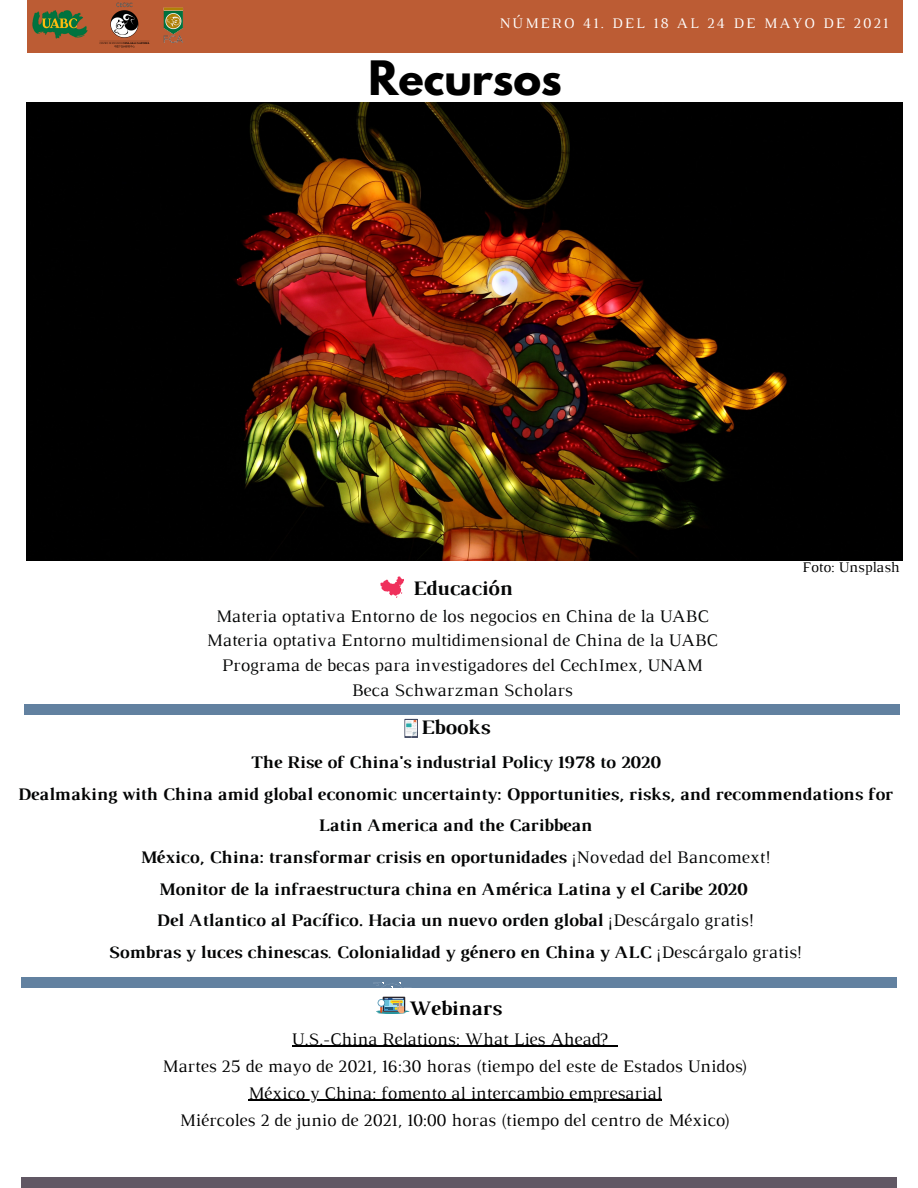
<style>
.page{position:relative;width:918px;height:1188px;background:#fff}
.page>*{position:absolute;margin:0;border:0;box-sizing:border-box;transform-origin:0 0}
.t1{font:700 42px "League Spartan";color:#000}
.t2{font:700 21px "Luthier";color:#040505}
.t3{font:700 21px "Luthier";color:#000}
.t4{font:700 18px/31.7px "Luthier";color:#040505;text-align:center}
.t5{font:18px "Luthier";color:#000}
.t6{font:18px "Luthier";color:#040505}
.t7{font:15px "Luthier";letter-spacing:.14em;color:#fefefe}
.t8{font:15px "Luthier";color:#000}
.s1{font-weight:400}
</style>
<div class="page">
<div style="left:27px;top:0;width:876px;height:53px;background:#bc5c34"></div>
<img style="left:99px;top:2px;width:51px;height:46px">
<img style="left:163px;top:7px;width:20px;height:36px">
<svg style="left:380px;top:576px;width:24px;height:22px"></svg>
<div style="left:25px;top:704px;width:875px;height:11px;background:#6281a0"></div>
<svg style="left:404px;top:719px;width:14px;height:19px"></svg>
<svg style="left:405px;top:719px;width:12px;height:19px"></svg>
<hr style="left:292px;top:1046px;width:65px;height:1px;background:#000">
<hr style="left:357px;top:1046px;width:251px;height:1px;background:#000">
<hr style="left:248px;top:1100px;width:414px;height:1px;background:#000">
<div style="left:21px;top:977px;width:875px;height:11px;background:#6281a0"></div>
<svg style="left:373px;top:982px;width:38px;height:32px"></svg>
<div style="left:21px;top:1177px;width:875px;height:11px;background:#615864"></div>
<img style="left:27px;top:102px;width:876px;height:458px">
<img style="left:32px;top:10px;width:56px;height:29px">
<p class="t7" style="left:499px;top:18px;width:390px">NÚMERO 41. DEL 18 AL 24 DE MAYO DE 2021</p>
<p class="t1" style="left:368px;top:57px;width:195px">Recursos</p>
<p class="t8" style="left:803px;top:562px;width:99px">Foto: Unsplash</p>
<p class="t2" style="left:412px;top:580px;width:101px">Educación</p>
<p class="t6" style="left:216px;top:609px;width:494px">Materia optativa Entorno de los negocios en China de la UABC</p>
<p class="t6" style="left:207px;top:634px;width:513px">Materia optativa Entorno multidimensional de China de la UABC</p>
<p class="t6" style="left:222px;top:659px;width:482px">Programa de becas para investigadores del CechImex, UNAM</p>
<p class="t6" style="left:352px;top:683px;width:223px">Beca Schwarzman Scholars</p>
<p class="t2" style="left:421px;top:720px;width:70px">Ebooks</p>
<p class="t4" style="left:250px;top:748px;width:411px">The Rise of China's industrial Policy 1978 to 2020</p>
<p class="t4" style="left:17px;top:779px;width:877px">Dealmaking with China amid global economic uncertainty: Opportunities, risks, and recommendations for<br>Latin America and the Caribbean</p>
<p class="t4" style="left:140px;top:843px;width:632px">México, China: transformar crisis en oportunidades <span class="s1">¡Novedad del Bancomext!</span></p>
<p class="t4" style="left:158px;top:874px;width:590px">Monitor de la infraestructura china en América Latina y el Caribe 2020</p>
<p class="t4" style="left:156px;top:906px;width:599px">Del Atlantico al Pacífico. Hacia un nuevo orden global <span class="s1">¡Descárgalo gratis!</span></p>
<p class="t4" style="left:108px;top:938px;width:695px">Sombras y luces chinescas<span class="s1">.</span> Colonialidad y género en China y ALC <span class="s1">¡Descárgalo gratis!</span></p>
<p class="t3" style="left:409px;top:1001px;width:94px">Webinars</p>
<p class="t5" style="left:292px;top:1032px;width:318px">U.S.-China Relations: What Lies Ahead?</p>
<p class="t5" style="left:162px;top:1059px;width:587px">Martes 25 de mayo de 2021, 16:30 horas (tiempo del este de Estados Unidos)</p>
<p class="t5" style="left:248px;top:1086px;width:415px">México y China: fomento al intercambio empresarial</p>
<p class="t5" style="left:180px;top:1113px;width:552px">Miércoles 2 de junio de 2021, 10:00 horas (tiempo del centro de México)</p>
</div>
